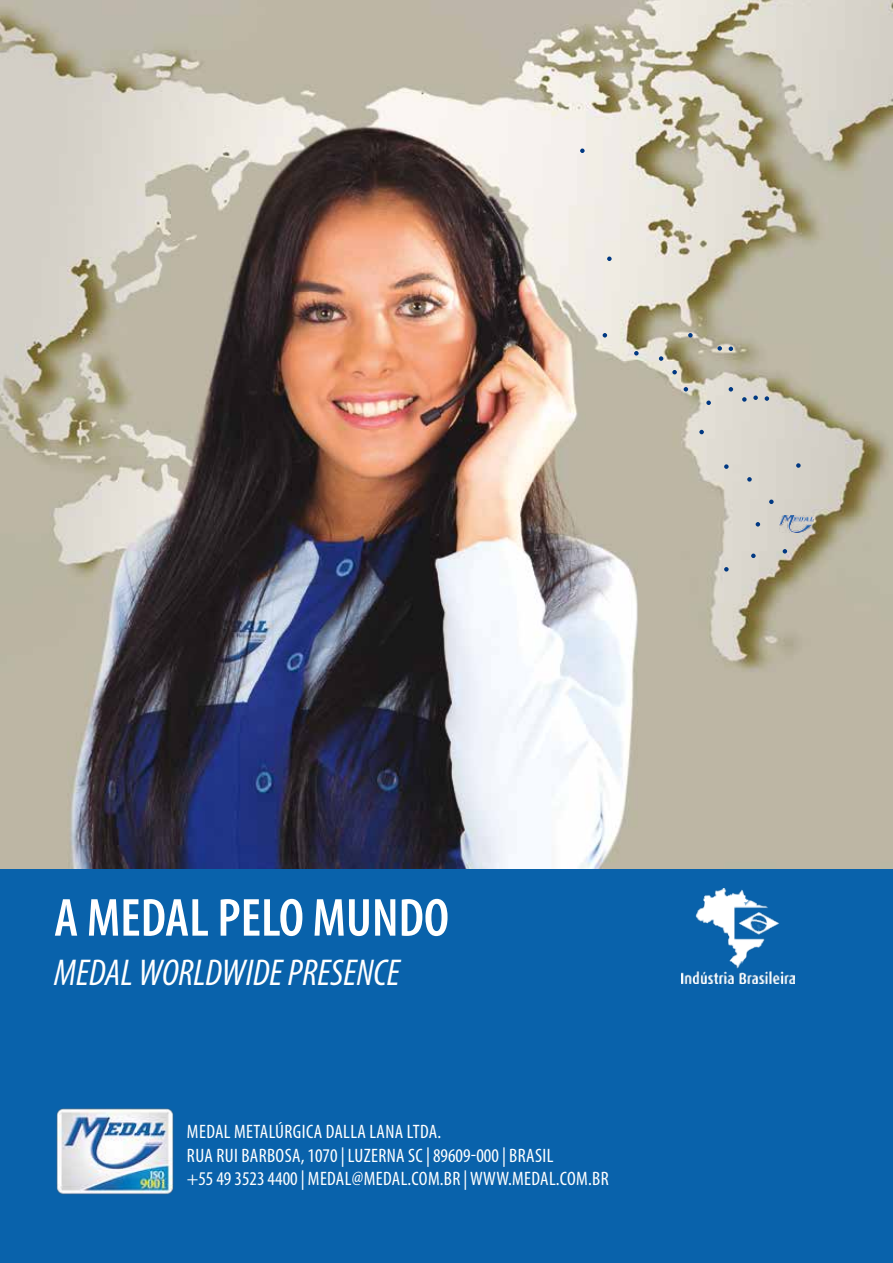
<style>
.page{position:relative;width:893px;height:1263px;background:#fff}
.page>*{position:absolute;margin:0;border:0;box-sizing:border-box;transform-origin:0 0}
.t1{font:600 condensed 54px "Myriad Pro";color:#fff}
.t2{font:italic condensed 37.5px "Myriad Pro";color:#fff}
.t3{font:condensed 19.5px/23.4px "Myriad Pro";letter-spacing:.02em;color:#fff}
</style>
<div class="page">
<img style="left:0;top:0;width:893px;height:870px">
<div style="left:0;top:870px;width:893px;height:393px;background:#0962ab"></div>
<img style="left:779px;top:515px;width:34px;height:18px">
<svg style="left:753px;top:395px;width:5px;height:5px"></svg>
<svg style="left:796px;top:463px;width:5px;height:5px"></svg>
<svg style="left:769px;top:499px;width:5px;height:5px"></svg>
<svg style="left:688px;top:333px;width:5px;height:5px"></svg>
<svg style="left:765px;top:396px;width:4px;height:5px"></svg>
<svg style="left:751px;top:553px;width:5px;height:5px"></svg>
<svg style="left:672px;top:370px;width:5px;height:4px"></svg>
<svg style="left:603px;top:333px;width:4px;height:5px"></svg>
<svg style="left:607px;top:256px;width:5px;height:5px"></svg>
<svg style="left:684px;top:387px;width:4px;height:5px"></svg>
<svg style="left:729px;top:346px;width:4px;height:5px"></svg>
<svg style="left:742px;top:397px;width:5px;height:5px"></svg>
<svg style="left:706px;top:400px;width:5px;height:5px"></svg>
<svg style="left:634px;top:351px;width:5px;height:5px"></svg>
<svg style="left:659px;top:356px;width:4px;height:5px"></svg>
<svg style="left:699px;top:430px;width:5px;height:4px"></svg>
<svg style="left:717px;top:346px;width:5px;height:5px"></svg>
<svg style="left:724px;top:567px;width:5px;height:5px"></svg>
<svg style="left:724px;top:464px;width:5px;height:5px"></svg>
<svg style="left:747px;top:477px;width:5px;height:5px"></svg>
<svg style="left:783px;top:549px;width:4px;height:5px"></svg>
<svg style="left:580px;top:148px;width:5px;height:5px"></svg>
<svg style="left:756px;top:522px;width:4px;height:5px"></svg>
<svg style="left:729px;top:387px;width:4px;height:5px"></svg>
<img style="left:681px;top:889px;width:113px;height:94px">
<img style="left:56px;top:1108px;width:118px;height:87px">
<h1 class="t1" style="left:54px;top:888px;width:396px">A MEDAL PELO MUNDO</h1>
<h2 class="t2" style="left:54px;top:950px;width:347px">MEDAL WORLDWIDE PRESENCE</h2>
<p class="t3" style="left:187px;top:1120px;width:423px">MEDAL METALÚRGICA DALLA LANA LTDA.<br>RUA RUI BARBOSA, 1070 | LUZERNA SC | 89609-000 | BRASIL<br>+55 49 3523 4400 | MEDAL@MEDAL.COM.BR | WWW.MEDAL.COM.BR</p>
</div>
